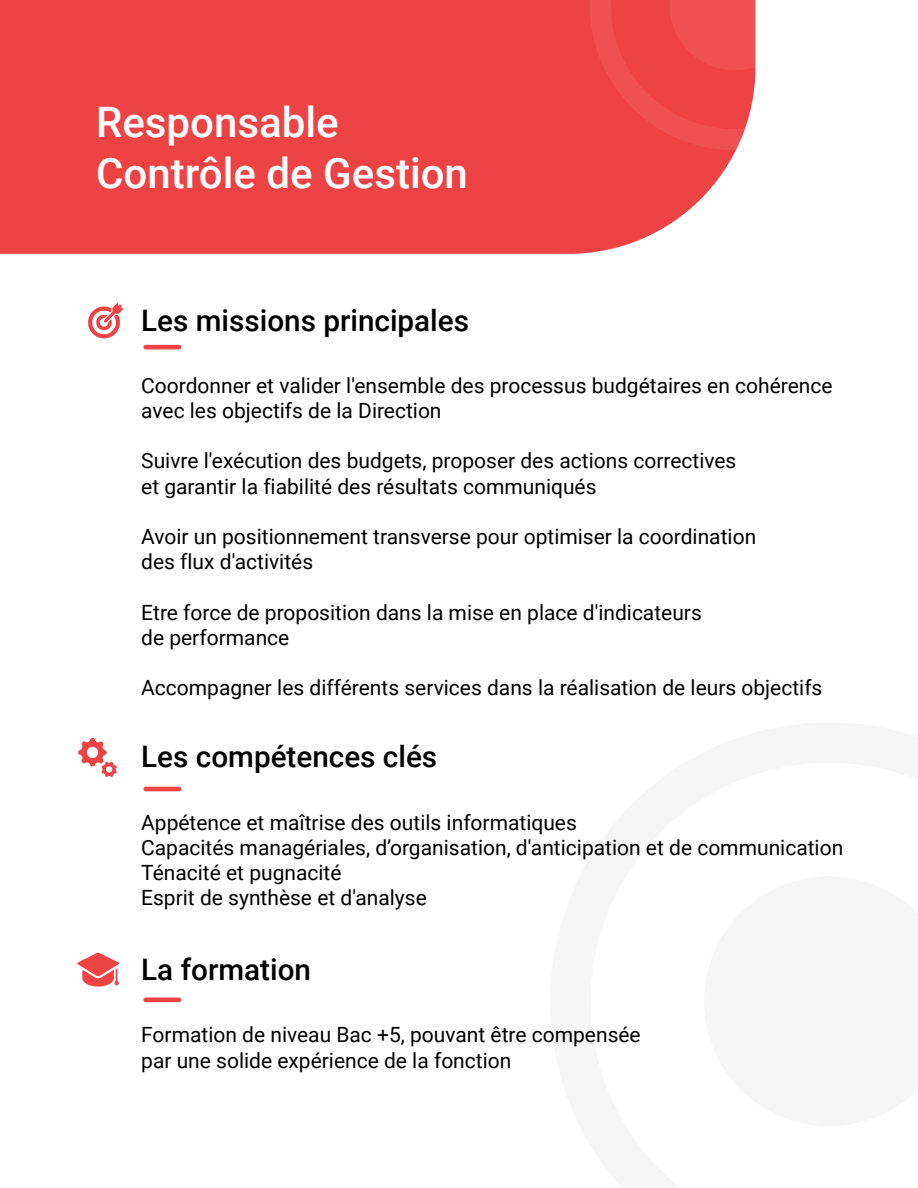
<style>
.page{position:relative;width:918px;height:1188px;background:#fff}
.page>*{position:absolute;margin:0;border:0;box-sizing:border-box;transform-origin:0 0}
.t1{font:500 42px/50.4px "Roboto";color:#fff}
.t2{font:500 29.7px "Roboto";color:#000}
.t3{font:21px/25.2px "Roboto";color:#000}
</style>
<div class="page">
<div style="left:0;top:0;width:736px;height:254px;background:#ee4344"></div>
<hr style="left:143px;top:345px;width:38px;height:4px;background:#ee4344;border-radius:2px">
<svg style="left:590px;top:0;width:166px;height:150px"></svg>
<svg style="left:88px;top:303px;width:35px;height:36px"></svg>
<hr style="left:143px;top:787px;width:38px;height:4px;background:#ee4344;border-radius:2px">
<svg style="left:78px;top:738px;width:39px;height:39px"></svg>
<hr style="left:143px;top:998px;width:38px;height:4px;background:#ee4344;border-radius:2px">
<svg style="left:77px;top:953px;width:42px;height:34px"></svg>
<h1 class="t1" style="left:96px;top:96px;width:373px">Responsable<br>Contrôle de Gestion</h1>
<h2 class="t2" style="left:141px;top:300px;width:329px">Les missions principales</h2>
<p class="t3" style="left:141px;top:372px;width:693px">Coordonner et valider l'ensemble des processus budgétaires en cohérence avec les objectifs de la Direction</p>
<p class="t3" style="left:141px;top:448px;width:597px">Suivre l'exécution des budgets, proposer des actions correctives et garantir la fiabilité des résultats communiqués</p>
<p class="t3" style="left:141px;top:523px;width:617px">Avoir un positionnement transverse pour optimiser la coordination des flux d'activités</p>
<p class="t3" style="left:141px;top:599px;width:562px">Etre force de proposition dans la mise en place d'indicateurs de performance</p>
<p class="t3" style="left:141px;top:674px;width:683px">Accompagner les différents services dans la réalisation de leurs objectifs</p>
<h2 class="t2" style="left:141px;top:736px;width:298px">Les compétences clés</h2>
<p class="t3" style="left:141px;top:809px;width:704px">Appétence et maîtrise des outils informatiques<br>Capacités managériales, d’organisation, d'anticipation et de communication Ténacité et pugnacité<br>Esprit de synthèse et d'analyse</p>
<h2 class="t2" style="left:141px;top:948px;width:171px">La formation</h2>
<p class="t3" style="left:141px;top:1022px;width:501px">Formation de niveau Bac +5, pouvant être compensée par une solide expérience de la fonction</p>
</div>
